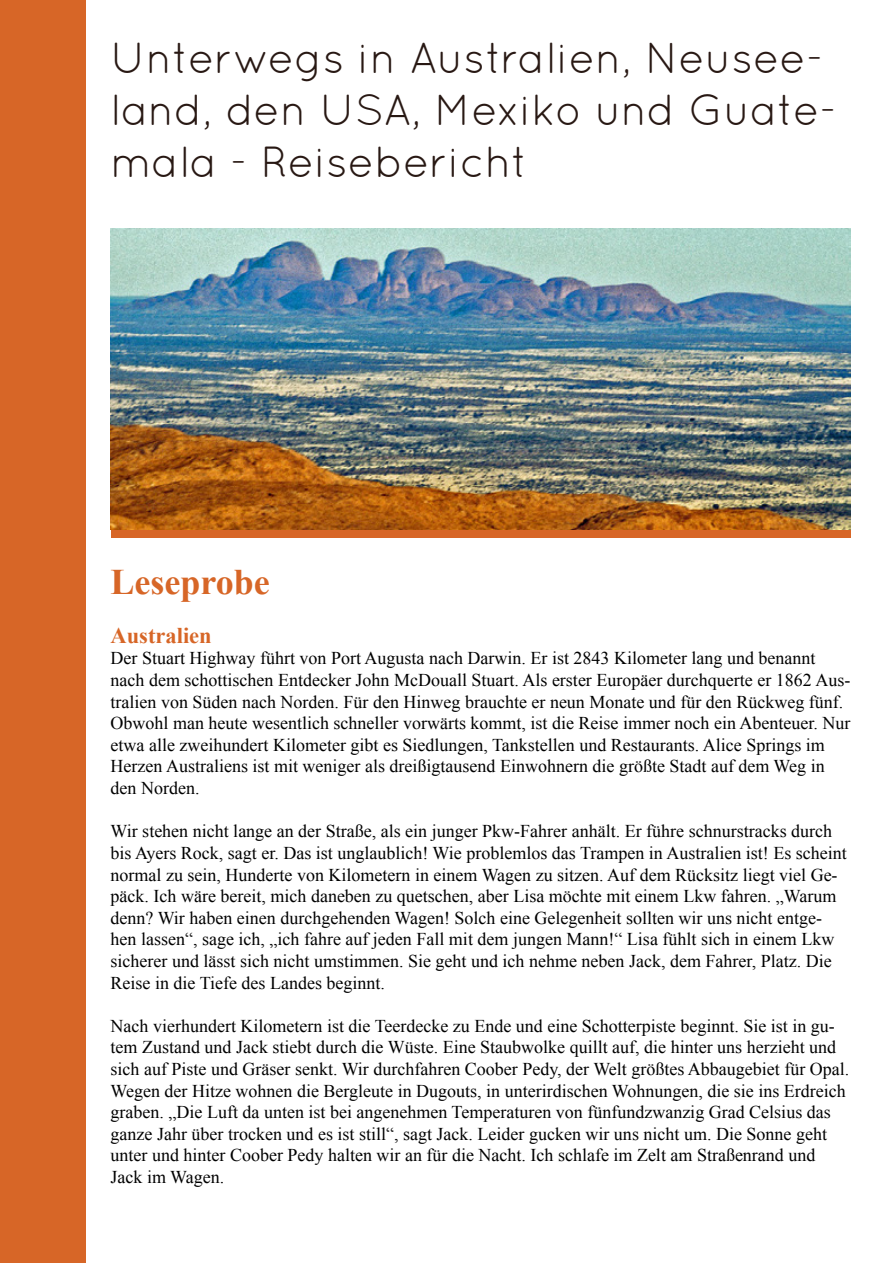
<style>
.page{position:relative;width:893px;height:1263px;background:#fff}
.page>*{position:absolute;margin:0;border:0;box-sizing:border-box;transform-origin:0 0}
.t1{font:43.5px/52.2px "Quicksand";color:#281813}
.t2{font:700 36px "Times New Roman";color:#d76627}
.t3{font:700 22.5px "Times New Roman";color:#d76627}
.t4{font:18px/21.6px "Times New Roman";color:#000}
</style>
<div class="page">
<div style="left:0;top:0;width:85px;height:1263px;background:#d76627"></div>
<hr style="left:892px;top:0;width:1px;height:1263px;background:#d76627">
<div style="left:111px;top:529px;width:739px;height:8px;background:#d76627"></div>
<img style="left:111px;top:229px;width:739px;height:300px">
<p class="t1" style="left:111px;top:31px;width:728px">Unterwegs in Australien, Neusee&shy;land, den USA, Mexiko und Guate&shy;mala - Reisebericht</p>
<p class="t2" style="left:111px;top:557px;width:161px">Leseprobe</p>
<p class="t3" style="left:111px;top:620px;width:103px">Australien</p>
<p class="t4" style="left:111px;top:647px;width:741px">Der Stuart Highway führt von Port Augusta nach Darwin. Er ist 2843 Kilometer lang und benannt nach dem schottischen Entdecker John McDouall Stuart. Als erster Europäer durchquerte er 1862 Aus&shy;tralien von Süden nach Norden. Für den Hinweg brauchte er neun Monate und für den Rückweg fünf.<br>Obwohl man heute wesentlich schneller vorwärts kommt, ist die Reise immer noch ein Abenteuer. Nur etwa alle zweihundert Kilometer gibt es Siedlungen, Tankstellen und Restaurants. Alice Springs im Herzen Australiens ist mit weniger als dreißigtausend Einwohnern die größte Stadt auf dem Weg in den Norden.</p>
<p class="t4" style="left:111px;top:820px;width:738px">Wir stehen nicht lange an der Straße, als ein junger Pkw-Fahrer anhält. Er führe schnurstracks durch bis Ayers Rock, sagt er. Das ist unglaublich! Wie problemlos das Trampen in Australien ist! Es scheint normal zu sein, Hunderte von Kilometern in einem Wagen zu sitzen. Auf dem Rücksitz liegt viel Ge&shy;päck. Ich wäre bereit, mich daneben zu quetschen, aber Lisa möchte mit einem Lkw fahren. „Warum denn? Wir haben einen durchgehenden Wagen! Solch eine Gelegenheit sollten wir uns nicht entge&shy;hen lassen“, sage ich, „ich fahre auf jeden Fall mit dem jungen Mann!“ Lisa fühlt sich in einem Lkw sicherer und lässt sich nicht umstimmen. Sie geht und ich nehme neben Jack, dem Fahrer, Platz. Die Reise in die Tiefe des Landes beginnt.</p>
<p class="t4" style="left:111px;top:1014px;width:740px">Nach vierhundert Kilometern ist die Teerdecke zu Ende und eine Schotterpiste beginnt. Sie ist in gu&shy;tem Zustand und Jack stiebt durch die Wüste. Eine Staubwolke quillt auf, die hinter uns herzieht und sich auf Piste und Gräser senkt. Wir durchfahren Coober Pedy, der Welt größtes Abbaugebiet für Opal.<br>Wegen der Hitze wohnen die Bergleute in Dugouts, in unterirdischen Wohnungen, die sie ins Erdreich graben. „Die Luft da unten ist bei angenehmen Temperaturen von fünfundzwanzig Grad Celsius das ganze Jahr über trocken und es ist still“, sagt Jack. Leider gucken wir uns nicht um. Die Sonne geht unter und hinter Coober Pedy halten wir an für die Nacht. Ich schlafe im Zelt am Straßenrand und Jack im Wagen.</p>
</div>
